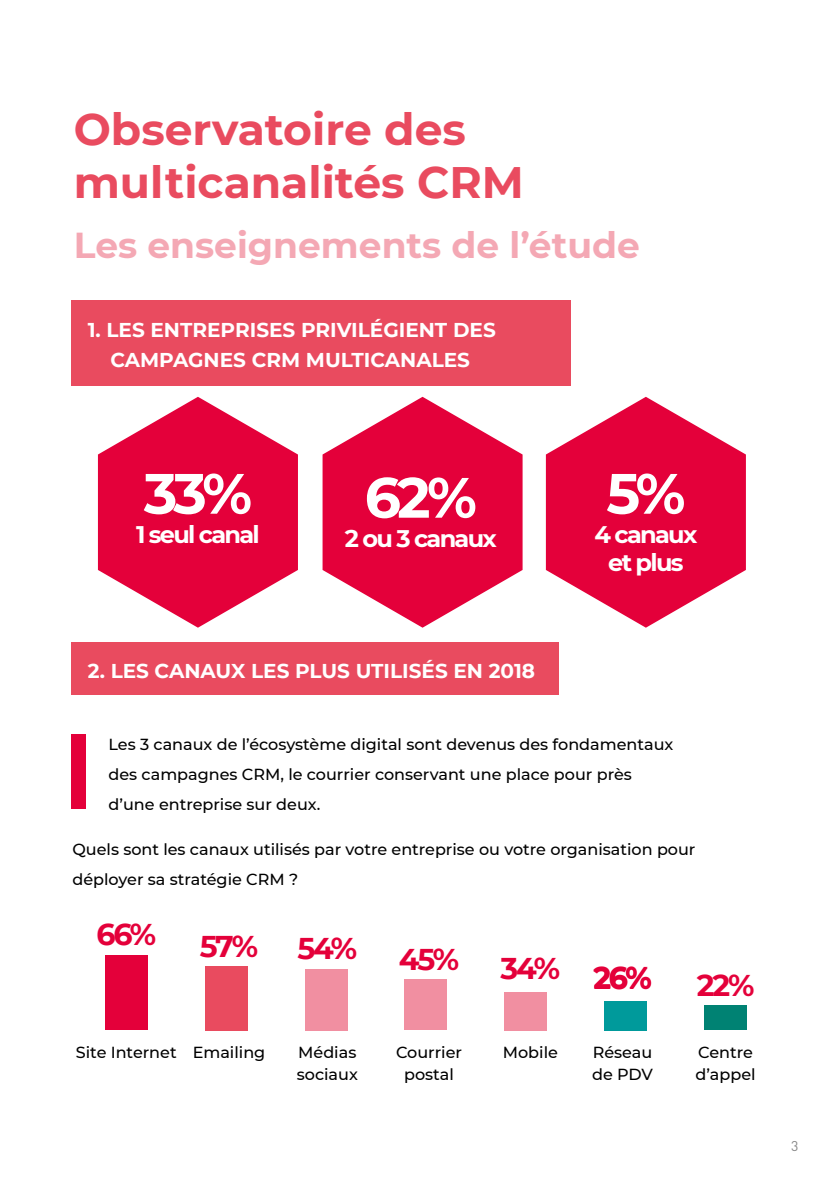
<style>
.page{position:relative;width:840px;height:1191px;background:#fff}
.page>*{position:absolute;margin:0;border:0;box-sizing:border-box;transform-origin:0 0}
.t1{font:700 56.8px "Montserrat";color:#fff}
.t2{font:700 44px/52.8px "Montserrat";color:#e94b5f}
.t3{font:700 36px "Montserrat";color:#f4a8b4}
.t4{font:700 30px "Montserrat";letter-spacing:-.07em;color:#e4003a}
.t5{font:700 24px/28.8px "Montserrat";letter-spacing:-.07em;color:#fff;text-align:center}
.t6{font:700 20px/30px "Montserrat";color:#fff;text-align:center}
.t7{font:500 16px/22px "Montserrat";color:#000}
.t8{font:14px "DIN";color:#878787}
</style>
<div class="page">
<div style="left:71px;top:734px;width:15px;height:75px;background:#e4003a"></div>
<div style="left:71px;top:300px;width:499px;height:85px;background:#e94b5f"></div>
<div style="left:71px;top:642px;width:487px;height:52px;background:#e94b5f"></div>
<div style="left:105px;top:955px;width:42px;height:75px;background:#e4003a"></div>
<div style="left:205px;top:965px;width:42px;height:65px;background:#e94b5f"></div>
<div style="left:304px;top:969px;width:43px;height:61px;background:#f18fa1"></div>
<div style="left:404px;top:979px;width:43px;height:51px;background:#f18fa1"></div>
<div style="left:504px;top:991px;width:43px;height:39px;background:#f18fa1"></div>
<div style="left:604px;top:1001px;width:42px;height:29px;background:#009a9b"></div>
<div style="left:704px;top:1005px;width:42px;height:25px;background:#008273"></div>
<svg style="left:98px;top:397px;width:200px;height:230px;fill:#e4003a"></svg>
<svg style="left:322px;top:397px;width:200px;height:230px;fill:#e4003a"></svg>
<svg style="left:545px;top:397px;width:200px;height:230px;fill:#e4003a"></svg>
<h2 class="t2" style="left:74px;top:100px;width:451px">Observatoire des multicanalités CRM</h2>
<h3 class="t3" style="left:74px;top:219px;width:567px">Les enseignements de l’étude</h3>
<p class="t6" style="left:88px;top:314px;width:409px">1. LES ENTREPRISES PRIVILÉGIENT DES<br>CAMPAGNES CRM MULTICANALES</p>
<h1 class="t1" style="left:144px;top:452px;width:110px">33%</h1>
<h3 class="t5" style="left:136px;top:518px;width:125px">1 seul canal</h3>
<h1 class="t1" style="left:364px;top:456px;width:114px">62%</h1>
<h3 class="t5" style="left:344px;top:522px;width:153px">2 ou 3 canaux</h3>
<p class="t6" style="left:88px;top:655px;width:448px">2. LES CANAUX LES PLUS UTILISÉS EN 2018</p>
<h1 class="t1" style="left:606px;top:452px;width:81px">5%</h1>
<h3 class="t5" style="left:594px;top:518px;width:104px">4 canaux et plus</h3>
<p class="t7" style="left:108px;top:728px;width:566px;line-height:30px">Les 3 canaux de l’écosystème digital sont devenus des fondamentaux des campagnes CRM, le courrier conservant une place pour près d’une entreprise sur deux.</p>
<p class="t7" style="left:72px;top:834px;width:624px;line-height:30px">Quels sont les canaux utilisés par votre entreprise ou votre organisation pour déployer sa stratégie CRM ?</p>
<h3 class="t4" style="left:96px;top:912px;width:61px">66%</h3>
<h3 class="t4" style="left:200px;top:925px;width:60px">57%</h3>
<h3 class="t4" style="left:297px;top:926px;width:61px">54%</h3>
<h3 class="t4" style="left:398px;top:937px;width:62px">45%</h3>
<h3 class="t4" style="left:500px;top:951px;width:152px">34% 26%</h3>
<h3 class="t4" style="left:696px;top:963px;width:59px">22%</h3>
<p class="t7" style="left:76px;top:1041px;width:191px">Site Internet Emailing</p>
<p class="t7" style="left:296px;top:1041px;width:63px">Médias sociaux</p>
<p class="t7" style="left:396px;top:1041px;width:67px;text-align:center">Courrier postal</p>
<p class="t7" style="left:502px;top:1041px;width:57px">Mobile</p>
<p class="t7" style="left:591px;top:1041px;width:62px">Réseau de PDV</p>
<p class="t7" style="left:695px;top:1041px;width:62px">Centre d’appel</p>
<p class="t8" style="left:790px;top:1137px;width:9px">3</p>
</div>
